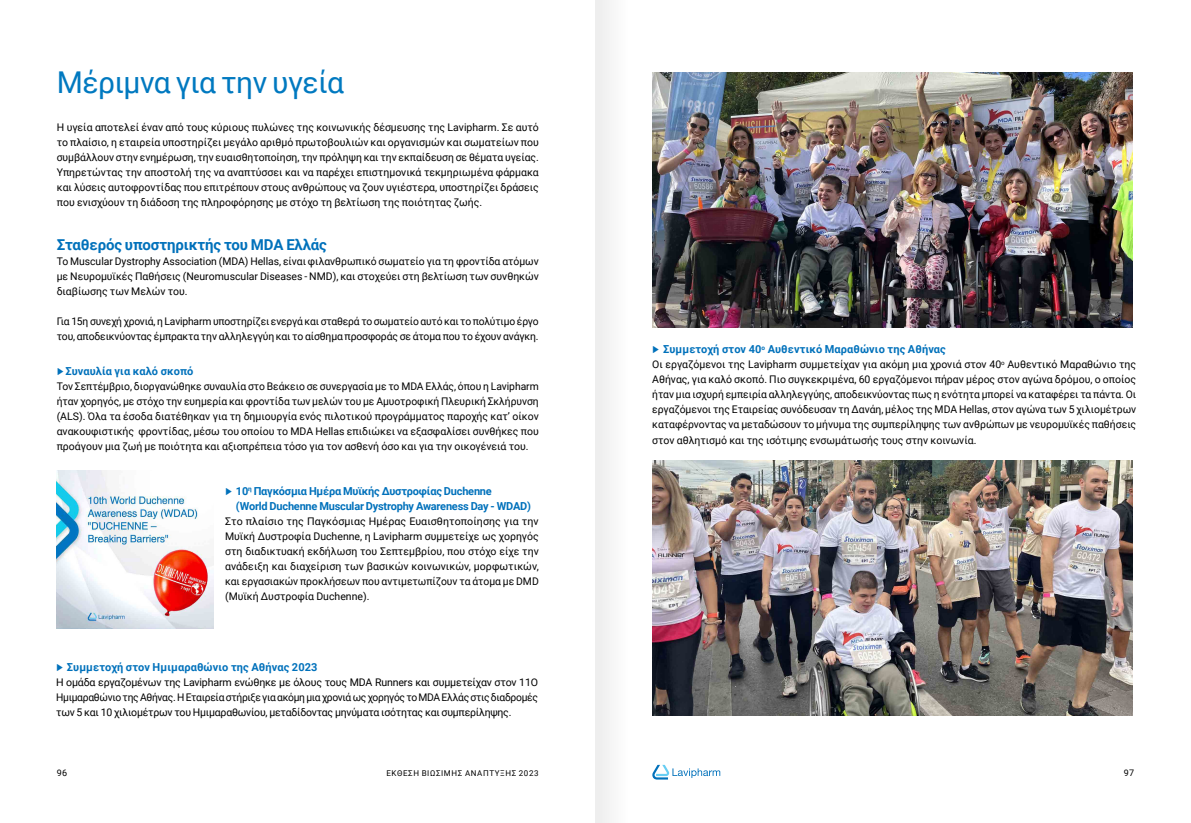
<style>
.page{position:relative;width:1191px;height:823px;background:#fff}
.page>*{position:absolute;margin:0;border:0;box-sizing:border-box;transform-origin:0 0}
.t1{font:30px "Roboto";letter-spacing:-.02em;color:#0079c0}
.t2{font:700 15px "Roboto";letter-spacing:-.01em;color:#0071bb}
.t3{font:700 11px "Roboto";letter-spacing:.005em;color:#0071bb}
.t4{font:700 11px/15px "Roboto";letter-spacing:-.02em;color:#0071bb}
.t5{font:10.5px/15px "Roboto";letter-spacing:-.01em;color:#000;text-align:justify}
.t6{font:9px "Roboto";color:#000}
.t7{font:8px "Roboto";letter-spacing:.075em;color:#000}
.s1{font-family:"Cera GR";font-weight:400;font-size:10.5px}
</style>
<div class="page">
<svg style="left:652px;top:764px;width:68px;height:15px"></svg>
<img style="left:56px;top:470px;width:158px;height:158px">
<img style="left:652px;top:72px;width:480px;height:255px">
<img style="left:652px;top:460px;width:480px;height:255px">
<div style="left:595px;top:0;width:43px;height:822px;background:#f8f8f8"></div>
<h1 class="t1" style="left:57px;top:62px;width:289px">Μέριμνα για την υγεία</h1>
<p class="t5" style="left:57px;top:120px;width:483px">Η υγεία αποτελεί έναν από τους κύριους πυλώνες της κοινωνικής δέσμευσης της Lavipharm. Σε αυτό το πλαίσιο, η εταιρεία υποστηρίζει μεγάλο αριθμό πρωτοβουλιών και οργανισμών και σωματείων που συμβάλλουν στην ενημέρωση, την ευαισθητοποίηση, την πρόληψη και την εκπαίδευση σε θέματα υγείας.<br>Υπηρετώντας την αποστολή της να αναπτύσσει και να παρέχει επιστημονικά τεκμηριωμένα φάρμακα και λύσεις αυτοφροντίδας που επιτρέπουν στους ανθρώπους να ζουν υγιέστερα, υποστηρίζει δράσεις που ενισχύουν τη διάδοση της πληροφόρησης με στόχο τη βελτίωση της ποιότητας ζωής.</p>
<h2 class="t2" style="left:57px;top:234px;width:271px">Σταθερός υποστηρικτής του MDA Ελλάς</h2>
<p class="t5" style="left:57px;top:253px;width:483px">Το Muscular Dystrophy Association (MDA) Hellas, είναι φιλανθρωπικό σωματείο για τη φροντίδα ατόμων με Νευρομυϊκές Παθήσεις (Neuromuscular Diseases - NMD), και στοχεύει στη βελτίωση των συνθηκών διαβίωσης των Μελών του.</p>
<p class="t5" style="left:57px;top:313px;width:483px">Για 15η συνεχή χρονιά, η Lavipharm υποστηρίζει ενεργά και σταθερά το σωματείο αυτό και το πολύτιμο έργο του, αποδεικνύοντας έμπρακτα την αλληλεγγύη και το αίσθημα προσφοράς σε άτομα που το έχουν ανάγκη.</p>
<p class="t3" style="left:57px;top:363px;width:138px"><span class="s1">▶</span> Συναυλία για καλό σκοπό</p>
<p class="t5" style="left:57px;top:378px;width:483px">Τον Σεπτέμβριο, διοργανώθηκε συναυλία στο Βεάκειο σε συνεργασία με το MDA Ελλάς, όπου η Lavipharm ήταν χορηγός, με στόχο την ευημερία και φροντίδα των μελών του με Αμυοτροφική Πλευρική Σκλήρυνση (ALS). Όλα τα έσοδα διατέθηκαν για τη δημιουργία ενός πιλοτικού προγράμματος παροχής κατ’ οίκον ανακουφιστικής φροντίδας, μέσω του οποίου το MDA Hellas επιδιώκει να εξασφαλίσει συνθήκες που προάγουν μια ζωή με ποιότητα και αξιοπρέπεια τόσο για τον ασθενή όσο και για την οικογένειά του.</p>
<p class="t4" style="left:236px;top:483px;width:296px;text-indent:-11px"><span class="s1">▶</span> 10<sup>η</sup> Παγκόσμια Ημέρα Μυϊκής Δυστροφίας Duchenne<br>(World Duchenne Muscular Dystrophy Awareness Day - WDAD)</p>
<p class="t5" style="left:225px;top:513px;width:315px">Στο πλαίσιο της Παγκόσμιας Ημέρας Ευαισθητοποίησης για την Μυϊκή Δυστροφία Duchenne, η Lavipharm συμμετείχε ως χορηγός στη διαδικτυακή εκδήλωση του Σεπτεμβρίου, που στόχο είχε την ανάδειξη και διαχείριση των βασικών κοινωνικών, μορφωτικών, και εργασιακών προκλήσεων που αντιμετωπίζουν τα άτομα με DMD (Μυϊκή Δυστροφία Duchenne).</p>
<p class="t3" style="left:56px;top:658px;width:263px"><span class="s1">▶</span> Συμμετοχή στον Ημιμαραθώνιο της Αθήνας 2023</p>
<p class="t5" style="left:56px;top:673px;width:483px">Η ομάδα εργαζομένων της Lavipharm ενώθηκε με όλους τους MDA Runners και συμμετείχαν στον 11Ο Ημιμαραθώνιο της Αθήνας. Η Εταιρεία στήριξε για ακόμη μια χρονιά ως χορηγός το MDA Ελλάς στις διαδρομές των 5 και 10 χιλιομέτρων του Ημιμαραθωνίου, μεταδίδοντας μηνύματα ισότητας και συμπερίληψης.</p>
<p class="t3" style="left:652px;top:341px;width:295px"><span class="s1">▶</span> Συμμετοχή στον 40<sup>ο</sup> Αυθεντικό Μαραθώνιο της Αθήνας</p>
<p class="t5" style="left:652px;top:356px;width:485px">Οι εργαζόμενοι της Lavipharm συμμετείχαν για ακόμη μια χρονιά στον 40<sup>ο</sup> Αυθεντικό Μαραθώνιο της Αθήνας, για καλό σκοπό. Πιο συγκεκριμένα, 60 εργαζόμενοι πήραν μέρος στον αγώνα δρόμου, ο οποίος ήταν μια ισχυρή εμπειρία αλληλεγγύης, αποδεικνύοντας πως η ενότητα μπορεί να καταφέρει τα πάντα. Οι εργαζόμενοι της Εταιρείας συνόδευσαν τη Δανάη, μέλος της MDA Hellas, στον αγώνα των 5 χιλιομέτρων καταφέρνοντας να μεταδώσουν το μήνυμα της συμπερίληψης των ανθρώπων με νευρομυϊκές παθήσεις στον αθλητισμό και της ισότιμης ενσωμάτωσής τους στην κοινωνία.</p>
<p class="t6" style="left:57px;top:766px;width:12px">96</p>
<p class="t7" style="left:386px;top:766px;width:154px">ΈΚΘΕΣΗ ΒΙΏΣΙΜΗΣ ΑΝΆΠΤΥΞΗΣ 2023</p>
<p class="t6" style="left:1123px;top:766px;width:12px">97</p>
</div>
